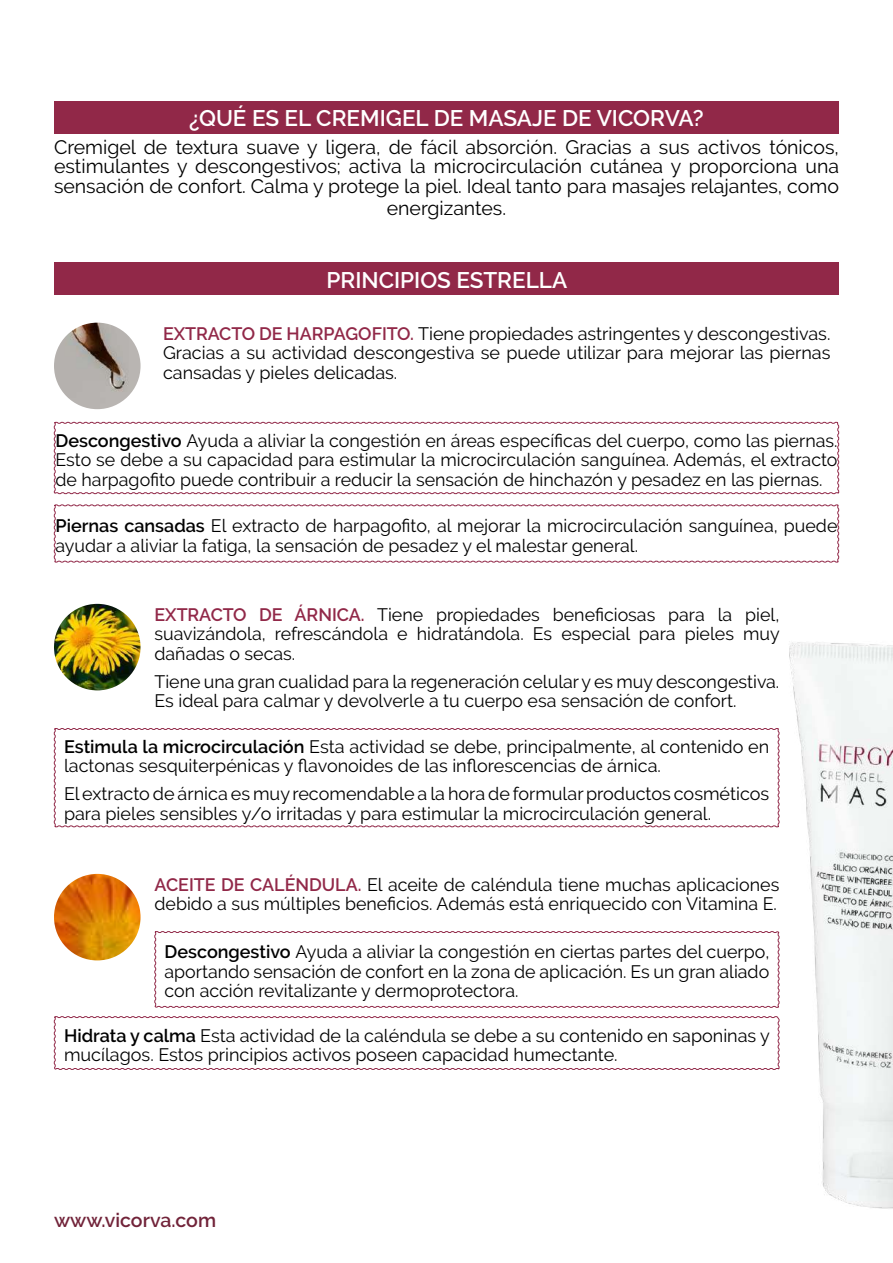
<style>
.page{position:relative;width:893px;height:1263px;background:#fff}
.page>*{position:absolute;margin:0;border:0;box-sizing:border-box;transform-origin:0 0}
.t1{font:600 22.5px "Raleway";color:#fff}
.t2{font:19.5px/19.5px "Raleway";color:#000;text-align:justify}
.t3{font:600 19.5px "Raleway";color:#712339}
.t4{font:18px/19.5px "Raleway";color:#000}
.s1{font-weight:600;color:#912848}
.s2{font-weight:600}
</style>
<div class="page">
<div style="left:54px;top:101px;width:785px;height:33px;background:#912848"></div>
<div style="left:54px;top:263px;width:785px;height:32px;background:#912848"></div>
<svg style="left:53px;top:421px;width:786px;height:73px"></svg>
<svg style="left:53px;top:504px;width:786px;height:59px"></svg>
<svg style="left:53px;top:728px;width:726px;height:100px"></svg>
<svg style="left:154px;top:931px;width:625px;height:77px"></svg>
<svg style="left:53px;top:1016px;width:726px;height:54px"></svg>
<img style="left:54px;top:323px;width:87px;height:86px;border-radius:43px">
<img style="left:54px;top:604px;width:87px;height:86px;border-radius:43px">
<img style="left:54px;top:874px;width:87px;height:86px;border-radius:43px">
<img style="left:779px;top:642px;width:114px;height:567px">
<p class="t1" style="left:189px;top:105px;width:516px">¿QUÉ ES EL CREMIGEL DE MASAJE DE VICORVA?</p>
<p class="t2" style="left:54px;top:137px;width:786px">Cremigel de textura suave y ligera, de fácil absorción. Gracias a sus activos tónicos, estimulantes y descongestivos; activa la microcirculación cutánea y proporciona una sensación de confort. Calma y protege la piel. Ideal tanto para masajes relajantes, como</p>
<p class="t2" style="left:387px;top:199px;width:121px">energizantes.</p>
<p class="t1" style="left:326px;top:267px;width:242px">PRINCIPIOS ESTRELLA</p>
<p class="t4" style="left:163px;top:323px;width:669px;text-align:justify"><span class="s1">EXTRACTO DE HARPAGOFITO.</span> Tiene propiedades astringentes y descongestivas.<br>Gracias a su actividad descongestiva se puede utilizar para mejorar las piernas cansadas y pieles delicadas.</p>
<p class="t4" style="left:55px;top:431px;width:783px;text-align:justify"><span class="s2">Descongestivo</span> Ayuda a aliviar la congestión en áreas específicas del cuerpo, como las piernas.<br>Esto se debe a su capacidad para estimular la microcirculación sanguínea. Además, el extracto de harpagofito puede contribuir a reducir la sensación de hinchazón y pesadez en las piernas.</p>
<p class="t4" style="left:55px;top:516px;width:783px"><span class="s2">Piernas cansadas</span> El extracto de harpagofito, al mejorar la microcirculación sanguínea, puede ayudar a aliviar la fatiga, la sensación de pesadez y el malestar general.</p>
<p class="t4" style="left:154px;top:605px;width:627px;text-align:justify"><span class="s1">EXTRACTO DE ÁRNICA.</span> Tiene propiedades beneficiosas para la piel, suavizándola, refrescándola e hidratándola. Es especial para pieles muy dañadas o secas.</p>
<p class="t4" style="left:154px;top:672px;width:626px">Tiene una gran cualidad para la regeneración celular y es muy descongestiva.<br>Es ideal para calmar y devolverle a tu cuerpo esa sensación de confort.</p>
<p class="t4" style="left:64px;top:736px;width:707px"><span class="s2">Estimula la microcirculación</span> Esta actividad se debe, principalmente, al contenido en lactonas sesquiterpénicas y flavonoides de las inflorescencias de árnica.</p>
<p class="t4" style="left:64px;top:784px;width:707px">El extracto de árnica es muy recomendable a la hora de formular productos cosméticos para pieles sensibles y/o irritadas y para estimular la microcirculación general.</p>
<p class="t4" style="left:154px;top:875px;width:626px"><span class="s1">ACEITE DE CALÉNDULA.</span> El aceite de caléndula tiene muchas aplicaciones debido a sus múltiples beneficios. Además está enriquecido con Vitamina E.</p>
<p class="t4" style="left:164px;top:942px;width:606px;text-align:justify"><span class="s2">Descongestivo</span> Ayuda a aliviar la congestión en ciertas partes del cuerpo, aportando sensación de confort en la zona de aplicación. Es un gran aliado con acción revitalizante y dermoprotectora.</p>
<p class="t4" style="left:64px;top:1025px;width:707px"><span class="s2">Hidrata y calma</span> Esta actividad de la caléndula se debe a su contenido en saponinas y mucílagos. Estos principios activos poseen capacidad humectante.</p>
<p class="t3" style="left:54px;top:1209px;width:164px">www.vicorva.com</p>
</div>
